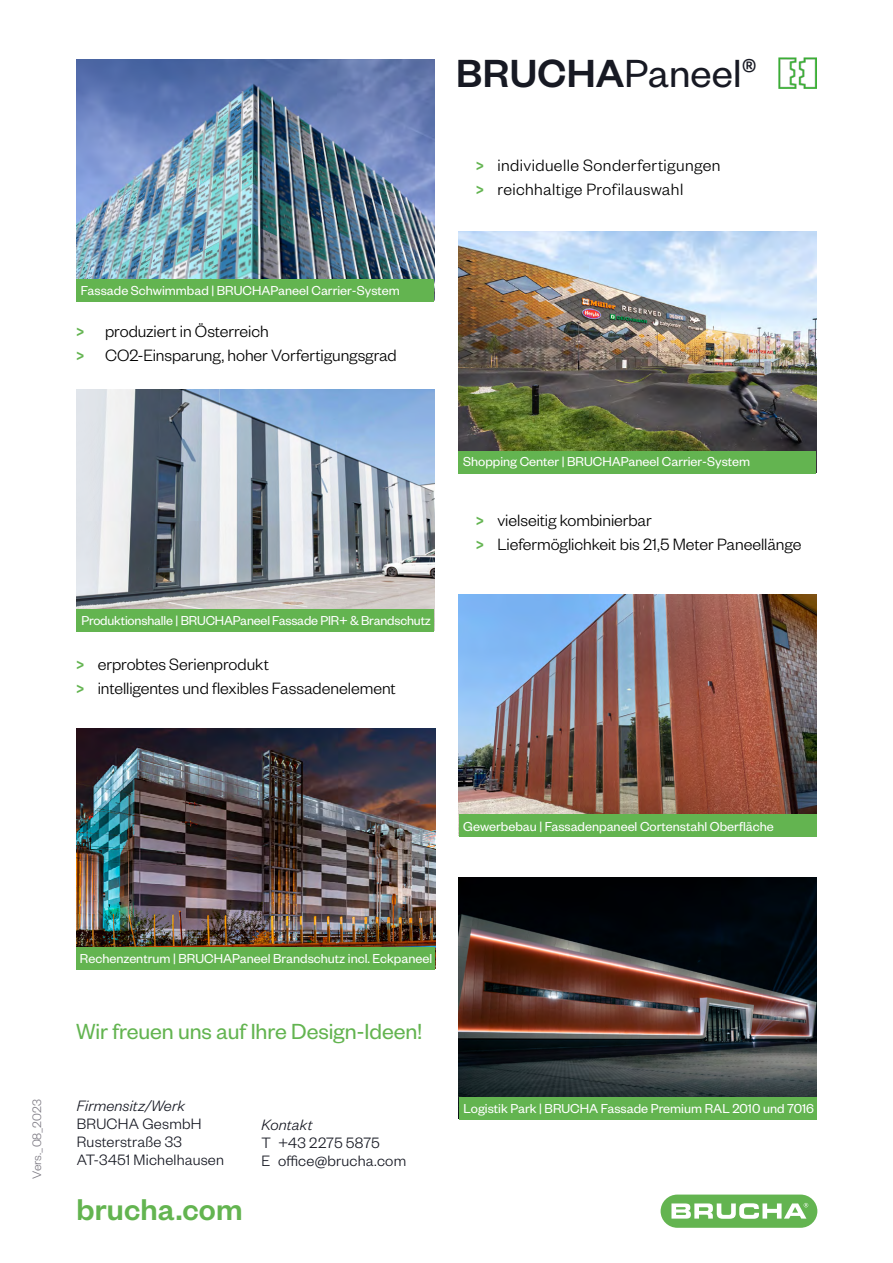
<style>
.page{position:relative;width:893px;height:1263px;background:#fff}
.page>*{position:absolute;margin:0;border:0;box-sizing:border-box;transform-origin:0 0}
.t1{font:500 43.05px "Founders Grotesk";letter-spacing:.01em;color:#171923}
.t2{font:500 33px "Founders Grotesk";letter-spacing:.005em;color:#63b450}
.t3{font:24px "Founders Grotesk";letter-spacing:-.005em;color:#63b450}
.t4{font:300 18px/24px "Founders Grotesk";color:#000}
.t5{font:300 18px/24px "Founders Grotesk";letter-spacing:.02em;color:#000}
.t6{font:300 16.5px/18px "Founders Grotesk";letter-spacing:.01em;color:#171923}
.t7{font:italic 300 16.5px "Founders Grotesk";letter-spacing:.01em;color:#171923}
.t8{font:14.25px "Founders Grotesk";color:#fff}
.t9{font:300 13.5px "Founders Grotesk";color:#7e7b84}
.s1{font-weight:400}
.s2{font-weight:500;font-size:16.5px;color:#63b450}
</style>
<div class="page">
<img style="left:459px;top:878px;width:358px;height:219px">
<img style="left:77px;top:728px;width:358px;height:219px">
<img style="left:459px;top:594px;width:358px;height:220px">
<img style="left:458px;top:232px;width:358px;height:220px">
<img style="left:77px;top:390px;width:357px;height:219px">
<img style="left:77px;top:60px;width:357px;height:219px">
<div style="left:77px;top:279px;width:357px;height:22px;background:#63b450"></div>
<div style="left:77px;top:609px;width:357px;height:22px;background:#63b450"></div>
<div style="left:459px;top:814px;width:358px;height:22px;background:#63b450"></div>
<div style="left:459px;top:1097px;width:358px;height:22px;background:#63b450"></div>
<div style="left:77px;top:947px;width:358px;height:23px;background:#63b450"></div>
<div style="left:458px;top:452px;width:358px;height:22px;background:#63b450"></div>
<img style="left:779px;top:58px;width:38px;height:31px">
<div style="left:661px;top:1194px;width:156px;height:34px;background:#63b450;border-radius:17px"></div>
<svg style="left:671px;top:1203px;width:137px;height:16px"></svg>
<h1 class="t1" style="left:456px;top:46px;width:303px">BRUCHA<span class="s1">Paneel</span><sup>®</sup></h1>
<p class="t8" style="left:81px;top:282px;width:320px">Fassade Schwimmbad | BRUCHAPaneel Carrier-System</p>
<p class="t4" style="left:77px;top:318px;width:322px"><span class="s2">&gt;</span> produziert in Österreich<br><span class="s2">&gt;</span> CO2-Einsparung, hoher Vorfertigungsgrad</p>
<p class="t5" style="left:476px;top:152px;width:246px"><span class="s2">&gt;</span> individuelle Sonderfertigungen <span class="s2">&gt;</span> reichhaltige Profilauswahl</p>
<p class="t8" style="left:81px;top:612px;width:351px">Produktionshalle | BRUCHAPaneel Fassade PIR+ &amp; Brandschutz</p>
<p class="t4" style="left:77px;top:651px;width:321px"><span class="s2">&gt;</span> erprobtes Serienprodukt<br><span class="s2">&gt;</span> intelligentes und flexibles Fassadenelement</p>
<p class="t8" style="left:463px;top:453px;width:289px">Shopping Center | BRUCHAPaneel Carrier-System</p>
<p class="t4" style="left:476px;top:507px;width:327px"><span class="s2">&gt;</span> vielseitig kombinierbar<br><span class="s2">&gt;</span> Liefermöglichkeit bis 21,5 Meter Paneellänge</p>
<p class="t8" style="left:463px;top:818px;width:312px">Gewerbebau | Fassadenpaneel Cortenstahl Oberfläche</p>
<p class="t8" style="left:80px;top:950px;width:354px">Rechenzentrum | BRUCHAPaneel Brandschutz incl. Eckpaneel</p>
<h3 class="t3" style="left:76px;top:1017px;width:347px">Wir freuen uns auf Ihre Design-Ideen!</h3>
<p class="t9" style="left:29px;top:1179px;width:81px;rotate:-90deg">Vers._08_2023</p>
<p class="t8" style="left:464px;top:1099px;width:352px">Logistik Park | BRUCHA Fassade Premium RAL 2010 und 7016</p>
<p class="t7" style="left:77px;top:1096px;width:110px">Firmensitz/Werk</p>
<p class="t6" style="left:77px;top:1114px;width:149px">BRUCHA GesmbH<br>Rusterstraße 33<br>AT-3451 Michelhausen</p>
<p class="t7" style="left:261px;top:1114px;width:53px">Kontakt</p>
<p class="t6" style="left:261px;top:1133px;width:146px">T +43 2275 5875<br>E office@brucha.com</p>
<h2 class="t2" style="left:77px;top:1188px;width:168px">brucha.com</h2>
</div>
